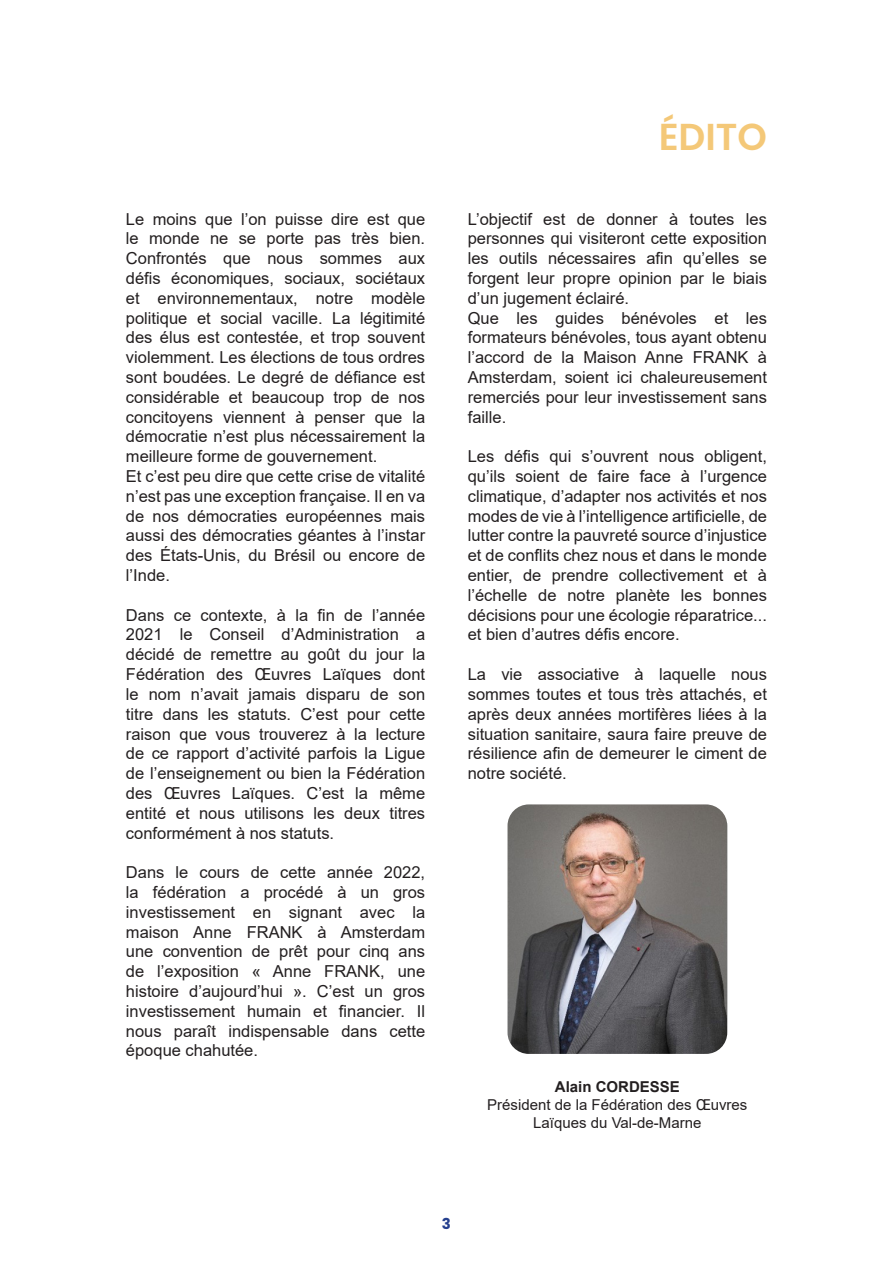
<style>
.page{position:relative;width:893px;height:1263px;background:#fff}
.page>*{position:absolute;margin:0;border:0;box-sizing:border-box;transform-origin:0 0}
.t1{font:600 37.5px "Poppins";color:#f4c878}
.t2{font:16.5px/19.8px "Arial";color:#231f20;text-align:justify}
.t3{font:15px/18px "Arial";color:#231f20;text-align:center}
.t4{font:700 15px "Arial";color:#231f20}
.t5{font:700 15px "Poppins";color:#253f8e}
</style>
<div class="page">
<img style="left:507px;top:804px;width:220px;height:250px">
<p class="t2" style="left:126px;top:209px;width:301px">Le moins que l’on puisse dire est que le monde ne se porte pas très bien.<br>Confrontés que nous sommes aux défis économiques, sociaux, sociétaux et environnementaux, notre modèle politique et social vacille. La légitimité des élus est contestée, et trop souvent violemment. Les élections de tous ordres sont boudées. Le degré de défiance est considérable et beaucoup trop de nos concitoyens viennent à penser que la démocratie n’est plus nécessairement la meilleure forme de gouvernement.</p>
<p class="t2" style="left:126px;top:466px;width:301px">Et c’est peu dire que cette crise de vitalité n’est pas une exception française. Il en va de nos démocraties européennes mais aussi des démocraties géantes à l’instar des États-Unis, du Brésil ou encore de l’Inde.</p>
<p class="t2" style="left:126px;top:605px;width:301px">Dans ce contexte, à la fin de l’année 2021 le Conseil d’Administration a décidé de remettre au goût du jour la Fédération des Œuvres Laïques dont le nom n’avait jamais disparu de son titre dans les statuts. C’est pour cette raison que vous trouverez à la lecture de ce rapport d’activité parfois la Ligue de l’enseignement ou bien la Fédération des Œuvres Laïques. C’est la même entité et nous utilisons les deux titres conformément à nos statuts.</p>
<p class="t2" style="left:126px;top:862px;width:301px">Dans le cours de cette année 2022, la fédération a procédé à un gros investissement en signant avec la maison Anne FRANK à Amsterdam une convention de prêt pour cinq ans de l’exposition « Anne FRANK, une histoire d’aujourd’hui ». C’est un gros investissement humain et financier. Il nous paraît indispensable dans cette époque chahutée.</p>
<p class="t1" style="left:659px;top:115px;width:110px">ÉDITO</p>
<p class="t2" style="left:468px;top:209px;width:301px">L’objectif est de donner à toutes les personnes qui visiteront cette exposition les outils nécessaires afin qu’elles se forgent leur propre opinion par le biais d’un jugement éclairé.</p>
<p class="t2" style="left:468px;top:308px;width:301px">Que les guides bénévoles et les formateurs bénévoles, tous ayant obtenu l’accord de la Maison Anne FRANK à Amsterdam, soient ici chaleureusement remerciés pour leur investissement sans faille.</p>
<p class="t2" style="left:468px;top:446px;width:301px">Les défis qui s’ouvrent nous obligent, qu’ils soient de faire face à l’urgence climatique, d’adapter nos activités et nos modes de vie à l’intelligence artificielle, de lutter contre la pauvreté source d’injustice et de conflits chez nous et dans le monde entier, de prendre collectivement et à l’échelle de notre planète les bonnes décisions pour une écologie réparatrice... et bien d’autres défis encore.</p>
<p class="t2" style="left:468px;top:664px;width:301px">La vie associative à laquelle nous sommes toutes et tous très attachés, et après deux années mortifères liées à la situation sanitaire, saura faire preuve de résilience afin de demeurer le ciment de notre société.</p>
<p class="t4" style="left:555px;top:1076px;width:127px">Alain CORDESSE</p>
<p class="t3" style="left:487px;top:1095px;width:262px">Président de la Fédération des Œuvres<br>Laïques du Val-de-Marne</p>
<p class="t5" style="left:442px;top:1215px;width:11px">3</p>
</div>
